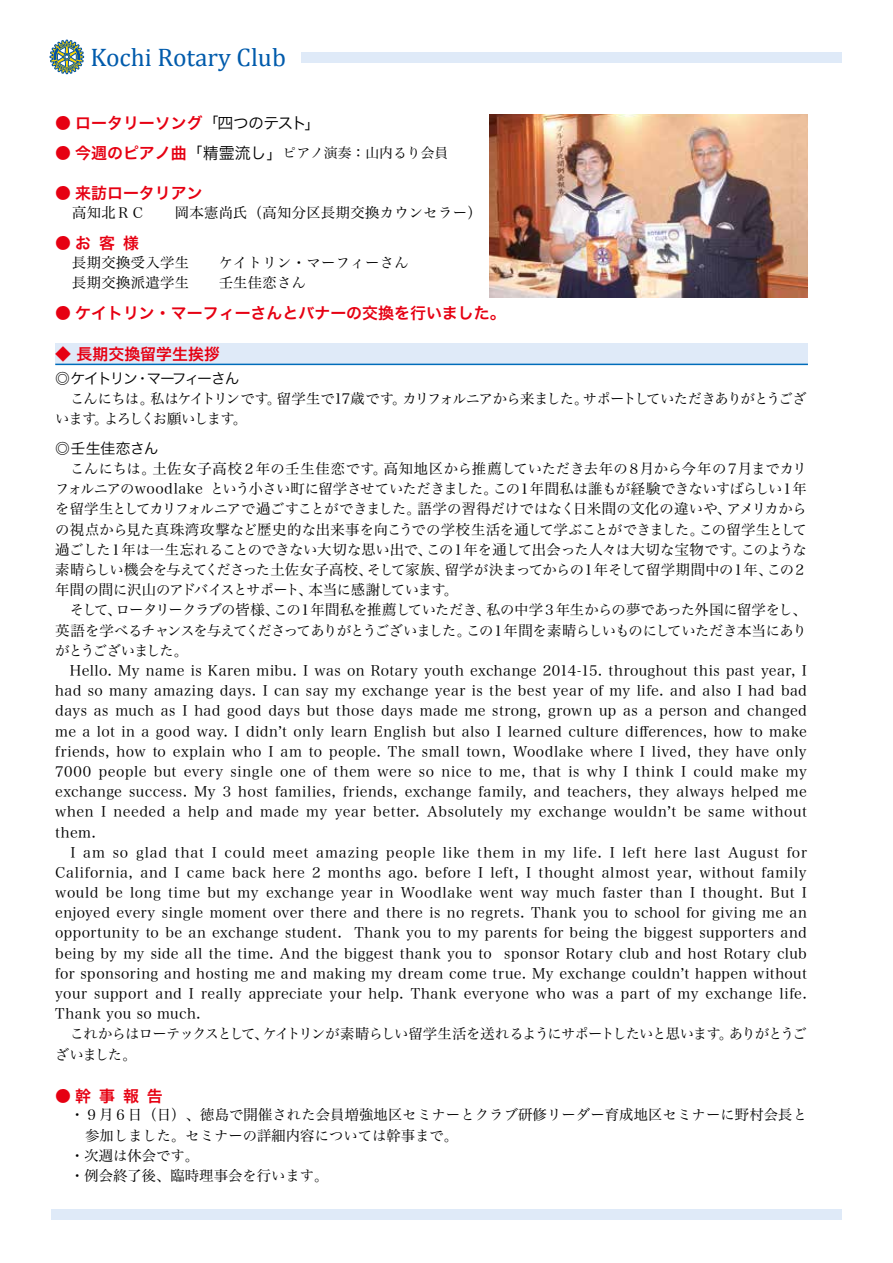
<style>
.page{position:relative;width:893px;height:1263px;background:#fff}
.page>*{position:absolute;margin:0;border:0;box-sizing:border-box;transform-origin:0 0}
.t1{font:25.5px "Cambria";color:#005bac}
.t2{font:15.9px "Hira Kaku Pro W6";color:#e60012}
.t3{font:14.85px "Hira Kaku Pro W3";letter-spacing:-.125em;color:#000}
.t4{font:14.85px "Hira Kaku Pro W3";letter-spacing:-.075em;color:#000}
.t5{font:14.4px/20.2px "Hira Min Pro W3";letter-spacing:.02em;color:#000}
.t6{font:14.4px/20.2px "Hira Min Pro W3";letter-spacing:-.06em;color:#000}
.t7{font:14.4px "Hira Min Pro W3";color:#000}
.t8{font:13.8px "Hira Min Pro W3";color:#000}
.s1{font-family:"Hira Kaku Pro W3";color:#000}
.s2{font-family:"Hira Kaku Pro W6";font-size:15.9px;color:#e60012}
.s3{font-family:"Hira Kaku Pro W3";font-size:15.9px}
</style>
<div class="page">
<svg style="left:50px;top:39px;width:34px;height:36px"></svg>
<div style="left:51px;top:1209px;width:791px;height:10px;background:#dfeaf8"></div>
<div style="left:302px;top:52px;width:540px;height:11px;background:#dfeaf8"></div>
<div style="left:55px;top:343px;width:753px;height:21px;background:#dfeaf8"></div>
<hr style="left:55px;top:364px;width:753px;height:1px;background:#006cba">
<img style="left:489px;top:115px;width:319px;height:183px">
<h1 class="t1" style="left:91px;top:42px;width:197px">Kochi Rotary Club</h1>
<p class="t2" style="left:55px;top:108px;width:267px">● ロータリーソング<span class="s1">「四つのテスト」</span></p>
<p class="t8" style="left:55px;top:141px;width:395px"><span class="s2">● 今週のピアノ曲</span><span class="s3">「精霊流し」</span>ピアノ演奏：山内るり会員</p>
<p class="t2" style="left:55px;top:179px;width:149px">● 来訪ロータリアン</p>
<p class="t5" style="left:72px;top:201px;width:411px">高知北ＲＣ　　岡本憲尚氏（高知分区長期交換カウンセラー）</p>
<p class="t2" style="left:55px;top:229px;width:85px">●お客様</p>
<p class="t5" style="left:72px;top:251px;width:338px">長期交換受入学生　　ケイトリン・マーフィーさん長期交換派遣学生　　壬生佳恋さん</p>
<p class="t2" style="left:55px;top:299px;width:452px">● ケイトリン・マーフィーさんとバナーの交換を行いました。</p>
<p class="t2" style="left:55px;top:339px;width:166px">◆ 長期交換留学生挨拶</p>
<p class="t3" style="left:55px;top:365px;width:186px">◎ケイトリン・マーフィーさん</p>
<p class="t6" style="left:55px;top:387px;width:753px">　こんにちは。私はケイトリンです。留学生で17歳です。カリフォルニアから来ました。サポートしていただきありがとうございます。よろしくお願いします。</p>
<p class="t4" style="left:55px;top:435px;width:105px">◎壬生佳恋さん</p>
<p class="t5" style="left:55px;top:457px;width:753px">　こんにちは。土佐女子高校２年の壬生佳恋です。高知地区から推薦していただき去年の８月から今年の７月までカリフォルニアのwoodlake という小さい町に留学させていただきました。この１年間私は誰もが経験できないすばらしい１年を留学生としてカリフォルニアで過ごすことができました。語学の習得だけではなく日米間の文化の違いや、アメリカからの視点から見た真珠湾攻撃など歴史的な出来事を向こうでの学校生活を通して学ぶことができました。この留学生として過ごした１年は一生忘れることのできない大切な思い出で、この１年を通して出会った人々は大切な宝物です。このような素晴らしい機会を与えてくださった土佐女子高校、そして家族、留学が決まってからの１年そして留学期間中の１年、この２年間の間に沢山のアドバイスとサポート、本当に感謝しています。<br>　そして、ロータリークラブの皆様、この１年間私を推薦していただき、私の中学３年生からの夢であった外国に留学をし、英語を学べるチャンスを与えてくださってありがとうございました。この１年間を素晴らしいものにしていただき本当にありがとうございました。<br>　Hello. My name is Karen mibu. I was on Rotary youth exchange 2014-15. throughout this past year, I had so many amazing days. I can say my exchange year is the best year of my life. and also I had bad days as much as I had good days but those days made me strong, grown up as a person and changed me a lot in a good way. I didn’t only learn English but also I learned culture differences, how to make friends, how to explain who I am to people. The small town, Woodlake where I lived, they have only 7000 people but every single one of them were so nice to me, that is why I think I could make my exchange success. My 3 host families, friends, exchange family, and teachers, they always helped me when I needed a help and made my year better. Absolutely my exchange wouldn’t be same without them.<br>　I am so glad that I could meet amazing people like them in my life. I left here last August for California, and I came back here 2 months ago. before I left, I thought almost year, without family would be long time but my exchange year in Woodlake went way much faster than I thought. But I enjoyed every single moment over there and there is no regrets. Thank you to school for giving me an opportunity to be an exchange student. Thank you to my parents for being the biggest supporters and being by my side all the time. And the biggest thank you to sponsor Rotary club and host Rotary club for sponsoring and hosting me and making my dream come true. My exchange couldn’t happen without your support and I really appreciate your help. Thank everyone who was a part of my exchange life.<br>Thank you so much.<br>　これからはローテックスとして、ケイトリンが素晴らしい留学生活を送れるようにサポートしたいと思います。ありがとうございました。</p>
<p class="t2" style="left:55px;top:1081px;width:109px">●幹事報告</p>
<p class="t5" style="left:70px;top:1103px;width:738px">・９月６日（日）、徳島で開催された会員増強地区セミナーとクラブ研修リーダー育成地区セミナーに野村会長と</p>
<p class="t7" style="left:85px;top:1123px;width:375px">参加しました。セミナーの詳細内容については幹事まで。</p>
<p class="t7" style="left:70px;top:1143px;width:131px">・次週は休会です。</p>
<p class="t7" style="left:70px;top:1163px;width:260px">・例会終了後、臨時理事会を行います。</p>
</div>
